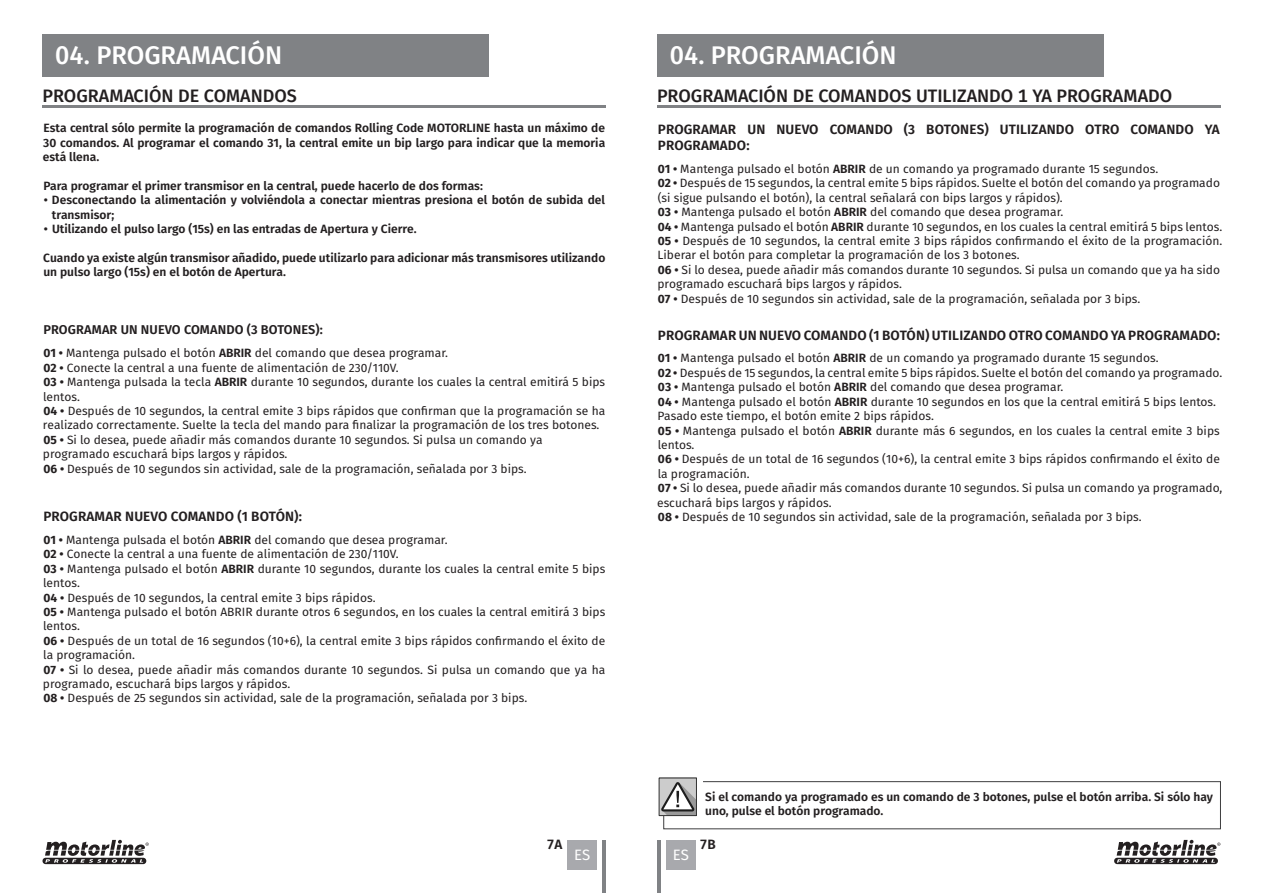
<style>
.page{position:relative;width:1263px;height:893px;background:#fff}
.page>*{position:absolute;margin:0;border:0;box-sizing:border-box;transform-origin:0 0}
.legenda{font:500 25.5px "Fira Sans";color:#fff}
.legenda-2{font:500 18px "Fira Sans";color:#231f20}
.t1{font:15px "Fira Sans";color:#fff}
.t2{font:600 13.5px/16.2px "Fira Sans";letter-spacing:.01em;color:#231f20}
.textocorrido{font:600 12.75px "Fira Sans";letter-spacing:.01em;color:#231f20}
.textocorrido-2{font:12px/14.4px "Fira Sans";color:#231f20}
.t3{font:600 12px/14.4px "Fira Sans";color:#231f20}
.s1{font-weight:700}
.s2{font-weight:600}
</style>
<div class="page">
<div style="left:657px;top:34px;width:446px;height:43px;background:#808285"></div>
<div style="left:43px;top:34px;width:446px;height:43px;background:#808285"></div>
<hr style="left:43px;top:105px;width:563px;height:3px;background:#808285">
<hr style="left:657px;top:105px;width:563px;height:3px;background:#808285">
<div style="left:666px;top:840px;width:30px;height:29px;background:#a8a9ad"></div>
<div style="left:567px;top:840px;width:30px;height:29px;background:#a8a9ad"></div>
<hr style="left:603px;top:840px;width:3px;height:53px;background:#808285">
<hr style="left:657px;top:840px;width:3px;height:53px;background:#808285">
<div style="left:659px;top:778px;width:38px;height:38px;background:#ccc"></div>
<svg style="left:661px;top:781px;width:560px;height:49px"></svg>
<div style="left:659px;top:778px;width:38px;height:38px;border:1px solid #333"></div>
<svg style="left:1114px;top:840px;width:106px;height:24px"></svg>
<svg style="left:43px;top:840px;width:106px;height:24px"></svg>
<p class="legenda" style="left:55px;top:34px;width:228px">04. PROGRAMACIÓN</p>
<p class="legenda" style="left:670px;top:34px;width:228px">04. PROGRAMACIÓN</p>
<p class="legenda-2" style="left:43px;top:81px;width:256px">PROGRAMACIÓN DE COMANDOS</p>
<p class="legenda-2" style="left:657px;top:81px;width:517px">PROGRAMACIÓN DE COMANDOS UTILIZANDO 1 YA PROGRAMADO</p>
<p class="t3" style="left:43px;top:120px;width:564px;text-align:justify">Esta central sólo permite la programación de comandos Rolling Code MOTORLINE hasta un máximo de 30 comandos. Al programar el comando 31, la central emite un bip largo para indicar que la memoria está llena.</p>
<p class="t3" style="left:43px;top:178px;width:441px">Para programar el primer transmisor en la central, puede hacerlo de dos formas:</p>
<p class="t3" style="left:52px;top:192px;width:555px;text-indent:-8px">• Desconectando la alimentación y volviéndola a conectar mientras presiona el botón de subida del transmisor;</p>
<p class="t3" style="left:44px;top:221px;width:374px">• Utilizando el pulso largo (15s) en las entradas de Apertura y Cierre.</p>
<p class="t3" style="left:43px;top:250px;width:564px">Cuando ya existe algún transmisor añadido, puede utilizarlo para adicionar más transmisores utilizando un pulso largo (15s) en el botón de Apertura.</p>
<p class="textocorrido" style="left:43px;top:319px;width:281px">PROGRAMAR UN NUEVO COMANDO (3 BOTONES):</p>
<p class="textocorrido-2" style="left:43px;top:346px;width:406px"><span class="s1">01 •</span> Mantenga pulsado el botón <span class="s2">ABRIR</span> del comando que desea programar.</p>
<p class="textocorrido-2" style="left:43px;top:360px;width:357px"><span class="s1">02 •</span> Conecte la central a una fuente de alimentación de 230/110V.</p>
<p class="textocorrido-2" style="left:43px;top:374px;width:563px"><span class="s1">03 •</span> Mantenga pulsada la tecla <span class="s2">ABRIR</span> durante 10 segundos, durante los cuales la central emitirá 5 bips lentos.</p>
<p class="textocorrido-2" style="left:43px;top:403px;width:564px"><span class="s1">04 •</span> Después de 10 segundos, la central emite 3 bips rápidos que confirman que la programación se ha realizado correctamente. Suelte la tecla del mando para finalizar la programación de los tres botones.</p>
<p class="textocorrido-2" style="left:43px;top:432px;width:501px"><span class="s1">05 •</span> Si lo desea, puede añadir más comandos durante 10 segundos. Si pulsa un comando ya</p>
<p class="textocorrido-2" style="left:43px;top:446px;width:246px">programado escuchará bips largos y rápidos.</p>
<p class="textocorrido-2" style="left:43px;top:461px;width:485px"><span class="s1">06 •</span> Después de 10 segundos sin actividad, sale de la programación, señalada por 3 bips.</p>
<p class="t2" style="left:43px;top:507px;width:260px">PROGRAMAR NUEVO COMANDO (1 BOTÓN):</p>
<p class="textocorrido-2" style="left:43px;top:532px;width:406px"><span class="s1">01 •</span> Mantenga pulsada el botón <span class="s2">ABRIR</span> del comando que desea programar.</p>
<p class="textocorrido-2" style="left:43px;top:547px;width:357px"><span class="s1">02 •</span> Conecte la central a una fuente de alimentación de 230/110V.</p>
<p class="textocorrido-2" style="left:43px;top:561px;width:564px"><span class="s1">03 •</span> Mantenga pulsado el botón <span class="s2">ABRIR</span> durante 10 segundos, durante los cuales la central emite 5 bips lentos.</p>
<p class="textocorrido-2" style="left:43px;top:590px;width:334px"><span class="s1">04 •</span> Después de 10 segundos, la central emite 3 bips rápidos.</p>
<p class="textocorrido-2" style="left:43px;top:604px;width:564px"><span class="s1">05 •</span> Mantenga pulsado el botón ABRIR durante otros 6 segundos, en los cuales la central emitirá 3 bips lentos.</p>
<p class="textocorrido-2" style="left:43px;top:633px;width:564px"><span class="s1">06 •</span> Después de un total de 16 segundos (10+6), la central emite 3 bips rápidos confirmando el éxito de la programación.</p>
<p class="textocorrido-2" style="left:43px;top:662px;width:564px"><span class="s1">07 •</span> Si lo desea, puede añadir más comandos durante 10 segundos. Si pulsa un comando que ya ha programado, escuchará bips largos y rápidos.</p>
<p class="textocorrido-2" style="left:43px;top:691px;width:485px"><span class="s1">08 •</span> Después de 25 segundos sin actividad, sale de la programación, señalada por 3 bips.</p>
<p class="t2" style="left:658px;top:120px;width:563px">PROGRAMAR UN NUEVO COMANDO (3 BOTONES) UTILIZANDO OTRO COMANDO YA<br>PROGRAMADO:</p>
<p class="textocorrido-2" style="left:658px;top:161px;width:502px"><span class="s1">01 •</span> Mantenga pulsado el botón <span class="s2">ABRIR</span> de un comando ya programado durante 15 segundos.</p>
<p class="textocorrido-2" style="left:658px;top:176px;width:564px"><span class="s1">02 •</span> Después de 15 segundos, la central emite 5 bips rápidos. Suelte el botón del comando ya programado (si sigue pulsando el botón), la central señalará con bips largos y rápidos).</p>
<p class="textocorrido-2" style="left:658px;top:204px;width:407px"><span class="s1">03 •</span> Mantenga pulsado el botón <span class="s2">ABRIR</span> del comando que desea programar.</p>
<p class="textocorrido-2" style="left:658px;top:219px;width:566px"><span class="s1">04 •</span> Mantenga pulsado el botón <span class="s2">ABRIR</span> durante 10 segundos, en los cuales la central emitirá 5 bips lentos.</p>
<p class="textocorrido-2" style="left:658px;top:233px;width:566px"><span class="s1">05 •</span> Después de 10 segundos, la central emite 3 bips rápidos confirmando el éxito de la programación.<br>Liberar el botón para completar la programación de los 3 botones.</p>
<p class="textocorrido-2" style="left:657px;top:262px;width:564px"><span class="s1">06 •</span> Si lo desea, puede añadir más comandos durante 10 segundos. Si pulsa un comando que ya ha sido programado escuchará bips largos y rápidos.</p>
<p class="textocorrido-2" style="left:658px;top:291px;width:484px"><span class="s1">07 •</span> Después de 10 segundos sin actividad, sale de la programación, señalada por 3 bips.</p>
<p class="t2" style="left:658px;top:326px;width:564px">PROGRAMAR UN NUEVO COMANDO (1 BOTÓN) UTILIZANDO OTRO COMANDO YA PROGRAMADO:</p>
<p class="textocorrido-2" style="left:658px;top:351px;width:502px"><span class="s1">01 •</span> Mantenga pulsado el botón <span class="s2">ABRIR</span> de un comando ya programado durante 15 segundos.</p>
<p class="textocorrido-2" style="left:658px;top:365px;width:566px"><span class="s1">02 •</span> Después de 15 segundos, la central emite 5 bips rápidos. Suelte el botón del comando ya programado.</p>
<p class="textocorrido-2" style="left:658px;top:380px;width:407px"><span class="s1">03 •</span> Mantenga pulsado el botón <span class="s2">ABRIR</span> del comando que desea programar.</p>
<p class="textocorrido-2" style="left:658px;top:394px;width:560px"><span class="s1">04 •</span> Mantenga pulsado el botón <span class="s2">ABRIR</span> durante 10 segundos en los que la central emitirá 5 bips lentos.</p>
<p class="textocorrido-2" style="left:658px;top:408px;width:278px">Pasado este tiempo, el botón emite 2 bips rápidos.</p>
<p class="textocorrido-2" style="left:658px;top:423px;width:563px"><span class="s1">05 •</span> Mantenga pulsado el botón <span class="s2">ABRIR</span> durante más 6 segundos, en los cuales la central emite 3 bips lentos.</p>
<p class="textocorrido-2" style="left:658px;top:452px;width:564px"><span class="s1">06 •</span> Después de un total de 16 segundos (10+6), la central emite 3 bips rápidos confirmando el éxito de la programación.</p>
<p class="textocorrido-2" style="left:657px;top:480px;width:567px"><span class="s1">07 •</span> Si lo desea, puede añadir más comandos durante 10 segundos. Si pulsa un comando ya programado, escuchará bips largos y rápidos.</p>
<p class="textocorrido-2" style="left:658px;top:509px;width:485px"><span class="s1">08 •</span> Después de 10 segundos sin actividad, sale de la programación, señalada por 3 bips.</p>
<p class="t3" style="left:705px;top:789px;width:509px">Si el comando ya programado es un comando de 3 botones, pulse el botón arriba. Si sólo hay uno, pulse el botón programado.</p>
<p class="t2" style="left:547px;top:836px;width:17px">7A</p>
<p class="t2" style="left:700px;top:836px;width:17px">7B</p>
<p class="t1" style="left:574px;top:843px;width:18px">ES</p>
<p class="t1" style="left:673px;top:843px;width:18px">ES</p>
</div>
